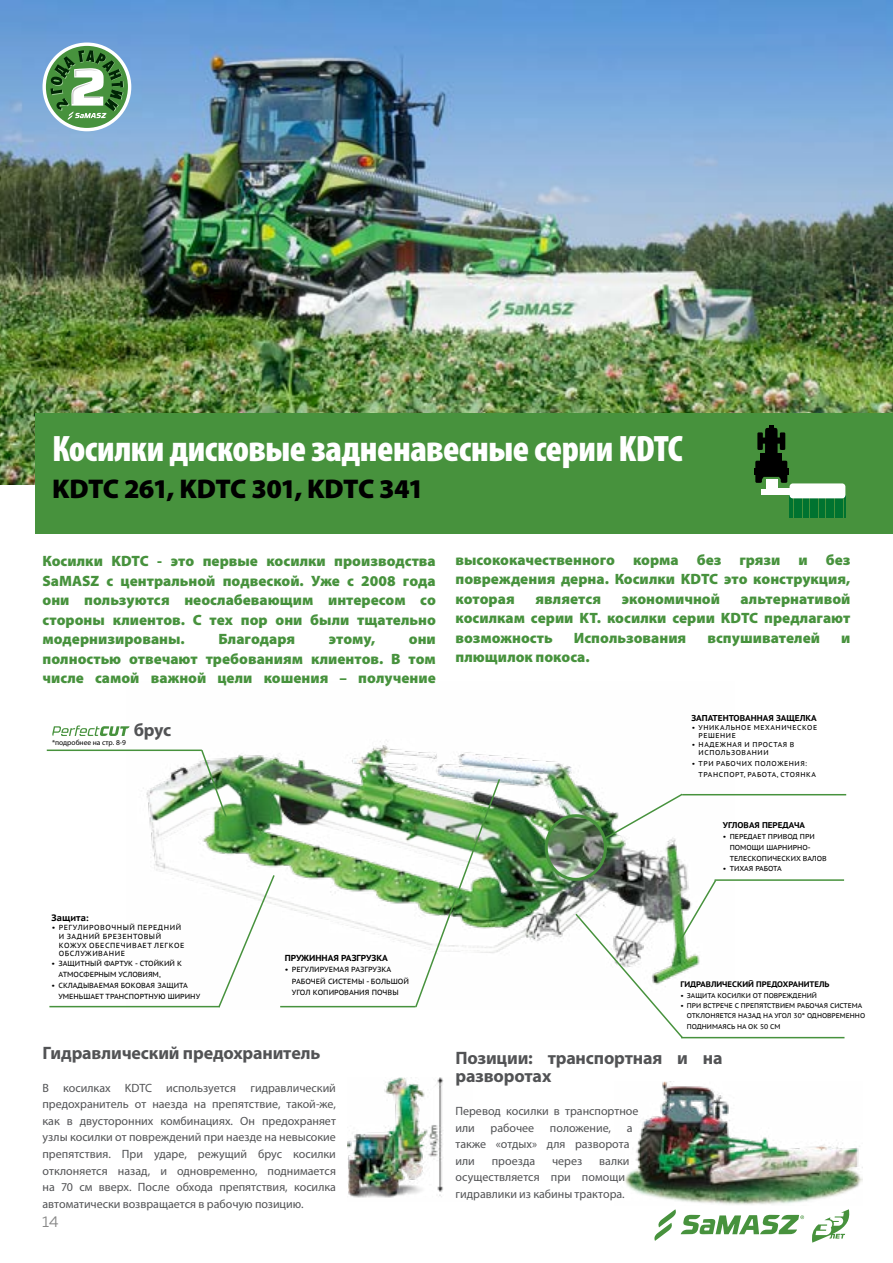
<style>
.page{position:relative;width:893px;height:1263px;background:#fff}
.page>*{position:absolute;margin:0;border:0;box-sizing:border-box;transform-origin:0 0}
.t1{font:900 condensed 36.9px "Myriad Pro";letter-spacing:-.015em;color:#fff}
.t2{font:900 27.15px "Myriad Pro";letter-spacing:-.02em;color:#000}
.t3{font:700 18px/18px "Myriad Pro";letter-spacing:-.01em;color:#525355}
.t4{font:900 15px/19.5px "Myriad Pro";color:#47923d;text-align:justify}
.t5{font:300 15px "RB No 3.1";color:#878787}
.t6{font:12px/16.5px "Myriad Pro";color:#525355}
.t7{font:700 9.15px "PT Sans Caption";color:#000}
.t8{font:700 8.7px "PT Sans Caption";color:#000}
.t9{font:700 8.55px "PT Sans Caption";color:#000}
.t10{font:700 8.4px "PT Sans Caption";color:#000}
.t11{font:700 8.1px "PT Sans Caption";color:#000}
.t12{font:7.5px/11.2px "PT Sans Caption";color:#000}
.t13{font:7.5px "Myriad Pro";color:#000}
.t14{font:7.35px/11.1px "PT Sans Caption";color:#000}
.t15{font:7.35px/8.9px "PT Sans Caption";letter-spacing:.07em;color:#000}
.t16{font:7.2px/10.8px "PT Sans Caption";color:#000}
.t17{font:7.05px/8.4px "PT Sans Caption";letter-spacing:.08em;color:#000}
.t18{font:6.9px/10.4px "PT Sans Caption";color:#000}
</style>
<div class="page">
<img style="left:0;top:0;width:893px;height:485px">
<svg style="left:654px;top:1209px;width:150px;height:32px"></svg>
<svg style="left:812px;top:1209px;width:38px;height:34px"></svg>
<img style="left:127px;top:741px;width:608px;height:267px">
<div style="left:36px;top:413px;width:857px;height:120px;background:#47923d"></div>
<hr style="left:789px;top:495px;width:2px;height:23px;background:#007330">
<svg style="left:792px;top:496px;width:53px;height:22px"></svg>
<div style="left:789px;top:483px;width:56px;height:15px;background:#fff;border-radius:3px"></div>
<div style="left:766px;top:479px;width:11px;height:12px;background:#fff"></div>
<svg style="left:754px;top:425px;width:35px;height:58px"></svg>
<div style="left:761px;top:489px;width:31px;height:6px;background:#fff"></div>
<svg style="left:601px;top:792px;width:83px;height:49px"></svg>
<svg style="left:217px;top:873px;width:59px;height:135px"></svg>
<img style="left:546px;top:816px;width:59px;height:63px">
<div style="left:545px;top:814px;width:62px;height:67px;border:3px solid #47923d;border-radius:50%"></div>
<hr style="left:682px;top:794px;width:164px;height:1px;background:#47923d">
<hr style="left:49px;top:1006px;width:171px;height:1px;background:#47923d">
<hr style="left:681px;top:1037px;width:163px;height:1px;background:#47923d">
<svg style="left:200px;top:748px;width:28px;height:70px"></svg>
<hr style="left:47px;top:749px;width:155px;height:2px;background:#47923d">
<img style="left:414px;top:777px;width:87px;height:231px">
<hr style="left:280px;top:1006px;width:136px;height:1px;background:#47923d">
<svg style="left:574px;top:878px;width:144px;height:161px"></svg>
<hr style="left:715px;top:879px;width:129px;height:2px;background:#47923d">
<svg style="left:52px;top:725px;width:78px;height:11px"></svg>
<img style="left:348px;top:1077px;width:96px;height:121px">
<img style="left:624px;top:1081px;width:238px;height:124px">
<svg style="left:43px;top:43px;width:88px;height:88px"></svg>
<h1 class="t1" style="left:52px;top:428px;width:632px">Косилки дисковые задненавесные серии KDTC</h1>
<h2 class="t2" style="left:52px;top:473px;width:373px">KDTC 261, KDTC 301, KDTC 341</h2>
<p class="t4" style="left:43px;top:551px;width:395px">Косилки KDTC - это первые косилки производства SaMASZ с центральной подвеской. Уже с 2008 года они пользуются неослабевающим интересом со стороны клиентов. С тех пор они были тщательно модернизированы.</p>
<p class="t4" style="left:218px;top:629px;width:78px">Благодаря</p>
<p class="t4" style="left:329px;top:629px;width:48px">этому,</p>
<p class="t4" style="left:43px;top:629px;width:395px;text-indent:366px">они полностью отвечают требованиям клиентов. В том числе самой важной цели кошения – получение</p>
<p class="t3" style="left:134px;top:721px;width:39px">брус</p>
<p class="t13" style="left:52px;top:738px;width:75px">*подробнее на стр. 8-9</p>
<p class="t7" style="left:51px;top:912px;width:39px">Защита:</p>
<p class="t15" style="left:59px;top:923px;width:127px;text-indent:-7px">• РЕГУЛИРОВОЧНЫЙ ПЕРЕДНИЙ<br>И ЗАДНИЙ БРЕЗЕНТОВЫЙ<br>КОЖУХ ОБЕСПЕЧИВАЕТ ЛЕГКОЕ<br>ОБСЛУЖИВАНИЕ</p>
<p class="t14" style="left:58px;top:958px;width:125px;text-indent:-7px">• ЗАЩИТНЫЙ ФАРТУК - СТОЙКИЙ К<br>АТМОСФЕРНЫМ УСЛОВИЯМ,</p>
<p class="t14" style="left:58px;top:980px;width:143px;text-indent:-7px">• СКЛАДЫВАЕМАЯ БОКОВАЯ ЗАЩИТА<br>УМЕНЬШАЕТ ТРАНСПОРТНУЮ ШИРИНУ</p>
<p class="t8" style="left:285px;top:952px;width:104px">ПРУЖИННАЯ РАЗГРУЗКА</p>
<p class="t12" style="left:292px;top:964px;width:119px;text-indent:-7px">• РЕГУЛИРУЕМАЯ РАЗГРУЗКА<br>РАБОЧЕЙ СИСТЕМЫ - БОЛЬШОЙ<br>УГОЛ КОПИРОВАНИЯ ПОЧВЫ</p>
<p class="t3" style="left:43px;top:1044px;width:279px">Гидравлический предохранитель</p>
<p class="t6" style="left:43px;top:1080px;width:295px;text-align:justify">В косилках KDTC используется гидравлический предохранитель от наезда на препятствие, такой-же, как в двусторонних комбинациях. Он предохраняет узлы косилки от повреждений при наезде на невысокие препятствия. При ударе, режущий брус косилки отклоняется назад, и одновременно, поднимается на 70 см вверх. После обхода препятствия, косилка автоматически возвращается в рабочую позицию.</p>
<p class="t5" style="left:43px;top:1211px;width:17px">14</p>
<p class="t4" style="left:455px;top:550px;width:396px">высококачественного корма без грязи и без повреждения дерна. Косилки KDTC это конструкция, которая</p>
<p class="t4" style="left:455px;top:589px;width:396px;text-indent:285px">альтернативой косилкам серии KT. косилки серии KDTC предлагают возможность</p>
<p class="t4" style="left:535px;top:589px;width:67px">является</p>
<p class="t4" style="left:622px;top:589px;width:100px">экономичной</p>
<p class="t4" style="left:574px;top:628px;width:114px">Использования</p>
<p class="t4" style="left:707px;top:628px;width:114px">вспушивателей</p>
<p class="t4" style="left:841px;top:628px;width:11px">и</p>
<p class="t4" style="left:455px;top:648px;width:136px">плющилок покоса.</p>
<p class="t9" style="left:691px;top:712px;width:127px">ЗАПАТЕНТОВАННАЯ ЗАЩЕЛКА</p>
<p class="t17" style="left:699px;top:723px;width:120px;text-indent:-7px">• УНИКАЛЬНОЕ МЕХАНИЧЕСКОЕ<br>РЕШЕНИЕ</p>
<p class="t17" style="left:699px;top:740px;width:97px;text-indent:-7px">• НАДЕЖНAЯ И ПРОСТАЯ В<br>ИСПОЛЬЗОВАНИИ</p>
<p class="t17" style="left:699px;top:758px;width:119px;line-height:10.9px;text-indent:-7px">• ТРИ РАБОЧИХ ПОЛОЖЕНИЯ:<br>ТРАНСПОРТ, РАБОТА, СТОЯНКА</p>
<p class="t10" style="left:723px;top:820px;width:84px">УГЛОВАЯ ПЕРЕДАЧА</p>
<p class="t16" style="left:730px;top:831px;width:99px;text-indent:-7px">• ПЕРЕДАЕТ ПРИВОД ПРИ<br>ПОМОЩИ ШАРНИРНО-<br>ТЕЛЕСКОПИЧЕСКИХ ВАЛОВ</p>
<p class="t16" style="left:723px;top:863px;width:60px">• ТИХАЯ РАБОТА</p>
<p class="t11" style="left:680px;top:979px;width:151px">ГИДРАВЛИЧЕСКИЙ ПРЕДОХРАНИТЕЛЬ</p>
<p class="t18" style="left:680px;top:990px;width:138px">• ЗАЩИТА КОСИЛКИ ОТ ПОВРЕЖДЕНИЙ</p>
<p class="t18" style="left:687px;top:1000px;width:180px;text-indent:-7px">• ПРИ ВСТРЕЧЕ С ПРЕПЯТСТВИЕМ РАБОЧАЯ СИСТЕМА<br>ОТКЛОНЯЕТСЯ НАЗАД НА УГОЛ 30° ОДНОВРЕМЕННО<br>ПОДНИМАЯСЬ НА ОК 50 СМ</p>
<p class="t3" style="left:455px;top:1049px;width:269px">Позиции: транспортная и на разворотах</p>
<p class="t6" style="left:455px;top:1103px;width:185px">Перевод косилки в транспортное или</p>
<p class="t6" style="left:491px;top:1120px;width:45px">рабочее</p>
<p class="t6" style="left:550px;top:1120px;width:63px">положение,</p>
<p class="t6" style="left:455px;top:1120px;width:179px;text-indent:171px">а также «отдых» для разворота или</p>
<p class="t6" style="left:455px;top:1153px;width:175px;text-indent:144px">валки осуществляется при помощи гидравлики из кабины трактора.</p>
<p class="t6" style="left:492px;top:1153px;width:45px">проезда</p>
<p class="t6" style="left:552px;top:1153px;width:32px">через</p>
</div>
